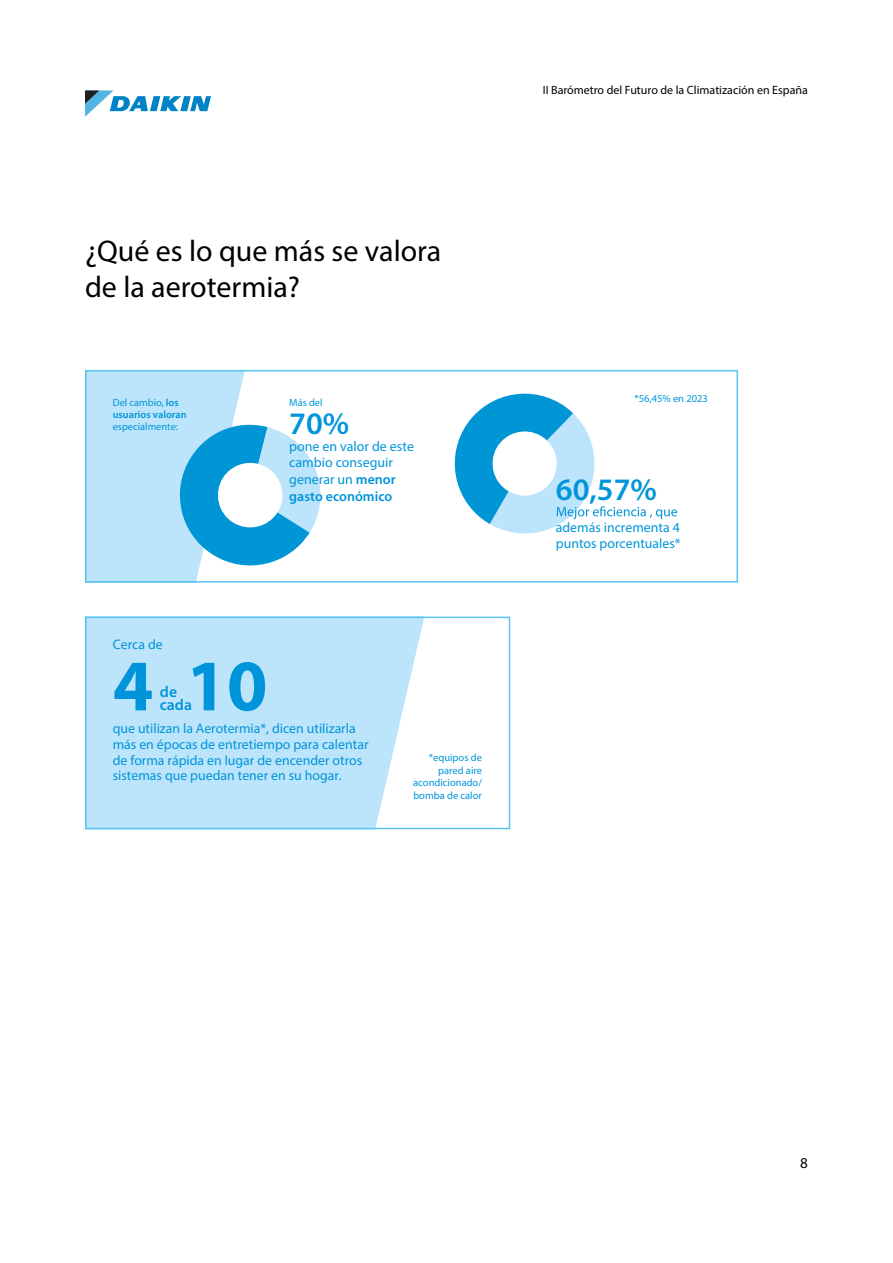
<style>
.page{position:relative;width:893px;height:1263px;background:#fff}
.page>*{position:absolute;margin:0;border:0;box-sizing:border-box;transform-origin:0 0}
.t1{font:700 73.05px "Myriad Pro";color:#0095db}
.t2{font:600 31.35px "Myriad Pro";color:#0095db}
.t3{font:30px/36px "Myriad Pro";color:#000}
.t4{font:600 15.75px/12.9px "Myriad Pro";color:#0095db}
.t5{font:15px "Myriad Pro";color:#000}
.t6{font:13.95px/16.8px "Myriad Pro";color:#0095db}
.t7{font:13.8px/15.8px "Myriad Pro";color:#0095db}
.t8{font:12px "Myriad Pro";color:#000}
.t9{font:10.5px/12.6px "Myriad Pro";color:#0095db;text-align:right}
.t10{font:600 10.35px/11.9px "Myriad Pro";color:#0095db}
.t11{font:10.35px "Myriad Pro";color:#0095db}
.s1{font-weight:400}
.s2{font-weight:600}
</style>
<div class="page">
<svg style="left:85px;top:90px;width:126px;height:27px"></svg>
<svg style="left:424px;top:617px;width:86px;height:212px"></svg>
<svg style="left:85px;top:617px;width:339px;height:212px;background:#bfe5fa"></svg>
<svg style="left:328px;top:370px;width:410px;height:213px"></svg>
<svg style="left:85px;top:370px;width:243px;height:213px"></svg>
<svg style="left:445px;top:384px;width:232px;height:149px"></svg>
<h3 class="t3" style="left:85px;top:232px;width:358px">¿Qué es lo que más se valora de la aerotermia?</h3>
<p class="t10" style="left:113px;top:397px;width:75px"><span class="s1">Del cambio,</span> los usuarios valoran</p>
<p class="t11" style="left:113px;top:420px;width:67px">especialmente:</p>
<p class="t7" style="left:113px;top:636px;width:51px">Cerca de</p>
<p class="t9" style="left:289px;top:396px;width:35px">Más del</p>
<h2 class="t2" style="left:289px;top:403px;width:61px">70%</h2>
<p class="t6" style="left:289px;top:437px;width:126px">pone en valor de este cambio conseguir generar un <span class="s2">menor gasto económico</span></p>
<h1 class="t1" style="left:186px;top:638px;width:83px">10</h1>
<p class="t7" style="left:113px;top:720px;width:257px">que utilizan la Aerotermia*, dicen utilizarla más en épocas de entretiempo para calentar de forma rápida en lugar de encender otros sistemas que puedan tener en su hogar.</p>
<h1 class="t1" style="left:113px;top:638px;width:42px">4</h1>
<p class="t4" style="left:160px;top:685px;width:34px">de cada</p>
<p class="t9" style="left:413px;top:751px;width:70px">*equipos de pared aire acondicionado/ bomba de calor</p>
<p class="t8" style="left:543px;top:83px;width:267px">II Barómetro del Futuro de la Climatización en España</p>
<p class="t9" style="left:634px;top:392px;width:75px">*56,45% en 2023</p>
<h2 class="t2" style="left:556px;top:470px;width:102px">60,57%</h2>
<p class="t7" style="left:556px;top:519px;width:126px">además incrementa 4 puntos porcentuales*</p>
<p class="t5" style="left:800px;top:1154px;width:9px">8</p>
</div>
